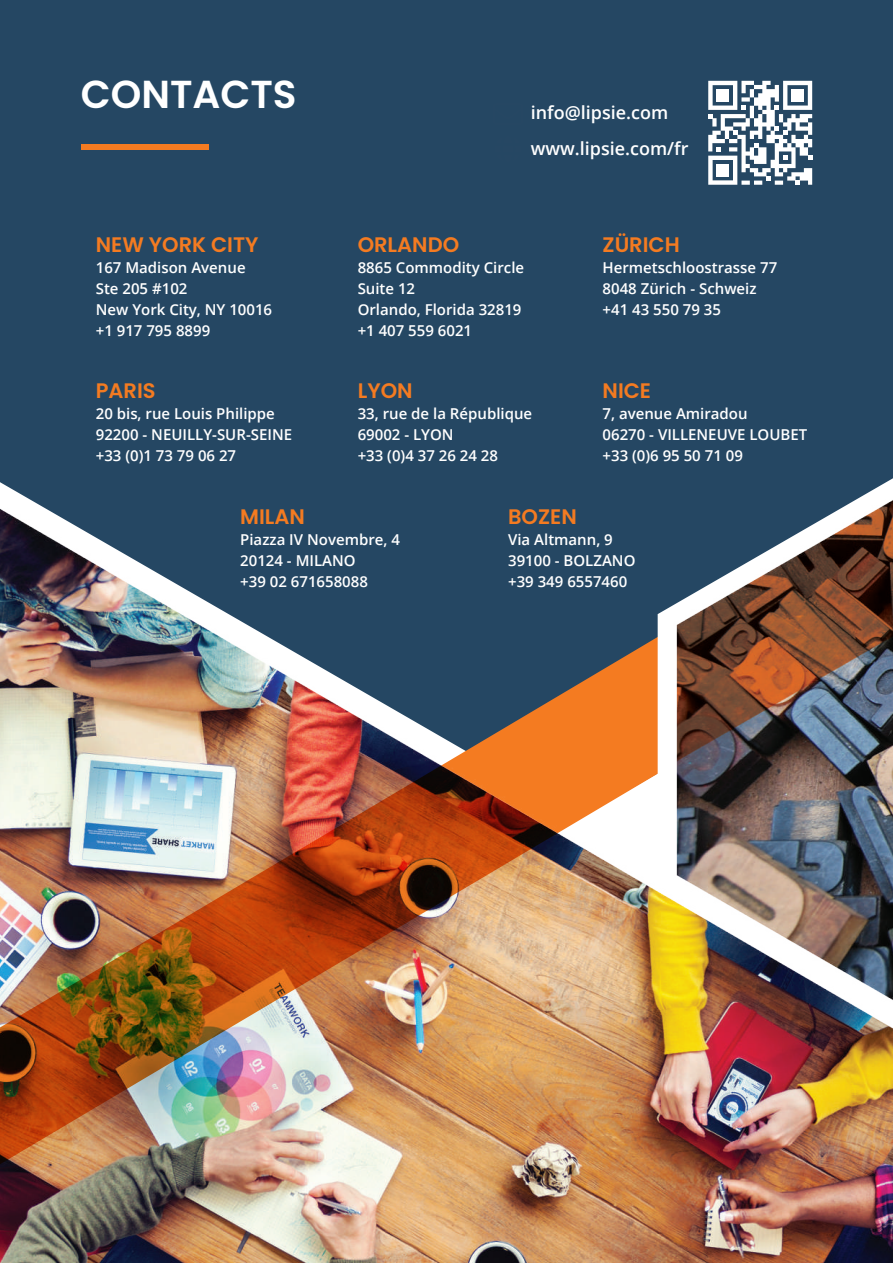
<style>
.page{position:relative;width:893px;height:1263px;background:#fff}
.page>*{position:absolute;margin:0;border:0;box-sizing:border-box;transform-origin:0 0}
.t1{font:600 39px "Poppins";color:#fff}
.t2{font:600 21px "Poppins";color:#f47b21}
.t3{font:600 18px/36.5px "Open Sans";color:#fff}
.t4{font:600 15px/21px "Open Sans";color:#fff}
</style>
<div class="page">
<div style="left:0;top:0;width:893px;height:496px;background:#254763"></div>
<div style="left:656px;top:477px;width:237px;height:19px;background:#254763"></div>
<img style="left:0;top:496px;width:893px;height:767px">
<img style="left:0;top:766px;width:557px;height:497px">
<div style="left:81px;top:145px;width:127px;height:5px;background:#f47b21"></div>
<svg style="left:493px;top:103px;width:30px;height:22px"></svg>
<svg style="left:494px;top:135px;width:28px;height:28px"></svg>
<svg style="left:708px;top:81px;width:104px;height:104px"></svg>
<div style="left:717px;top:89px;width:12px;height:13px;background:#fff"></div>
<div style="left:791px;top:89px;width:13px;height:13px;background:#fff"></div>
<div style="left:717px;top:164px;width:12px;height:12px;background:#fff"></div>
<h1 class="t1" style="left:81px;top:72px;width:217px">CONTACTS</h1>
<h2 class="t2" style="left:96px;top:232px;width:164px">NEW YORK CITY</h2>
<p class="t4" style="left:96px;top:256px;width:178px">167 Madison Avenue<br>Ste 205 #102<br>New York City, NY 10016 +1 917 795 8899</p>
<h2 class="t2" style="left:96px;top:379px;width:61px">PARIS</h2>
<p class="t4" style="left:96px;top:403px;width:198px">20 bis, rue Louis Philippe<br>92200 - NEUILLY-SUR-SEINE +33 (0)1 73 79 06 27</p>
<p class="t3" style="left:531px;top:94px;width:159px">info@lipsie.com www.lipsie.com/fr</p>
<h2 class="t2" style="left:358px;top:232px;width:103px">ORLANDO</h2>
<p class="t4" style="left:358px;top:256px;width:168px">8865 Commodity Circle<br>Suite 12<br>Orlando, Florida 32819 +1 407 559 6021</p>
<h2 class="t2" style="left:358px;top:379px;width:56px">LYON</h2>
<p class="t4" style="left:358px;top:403px;width:176px">33, rue de la République<br>69002 - LYON<br>+33 (0)4 37 26 24 28</p>
<h2 class="t2" style="left:603px;top:232px;width:79px">ZÜRICH</h2>
<p class="t4" style="left:603px;top:256px;width:176px">Hermetschloostrasse 77<br>8048 Zürich - Schweiz +41 43 550 79 35</p>
<h2 class="t2" style="left:603px;top:379px;width:50px">NICE</h2>
<p class="t4" style="left:603px;top:403px;width:206px">7, avenue Amiradou<br>06270 - VILLENEUVE LOUBET +33 (0)6 95 50 71 09</p>
<h2 class="t2" style="left:240px;top:504px;width:66px">MILAN</h2>
<p class="t4" style="left:240px;top:529px;width:161px">Piazza IV Novembre, 4<br>20124 - MILANO<br>+39 02 671658088</p>
<h2 class="t2" style="left:508px;top:504px;width:70px">BOZEN</h2>
<p class="t4" style="left:508px;top:529px;width:129px">Via Altmann, 9<br>39100 - BOLZANO +39 349 6557460</p>
</div>
